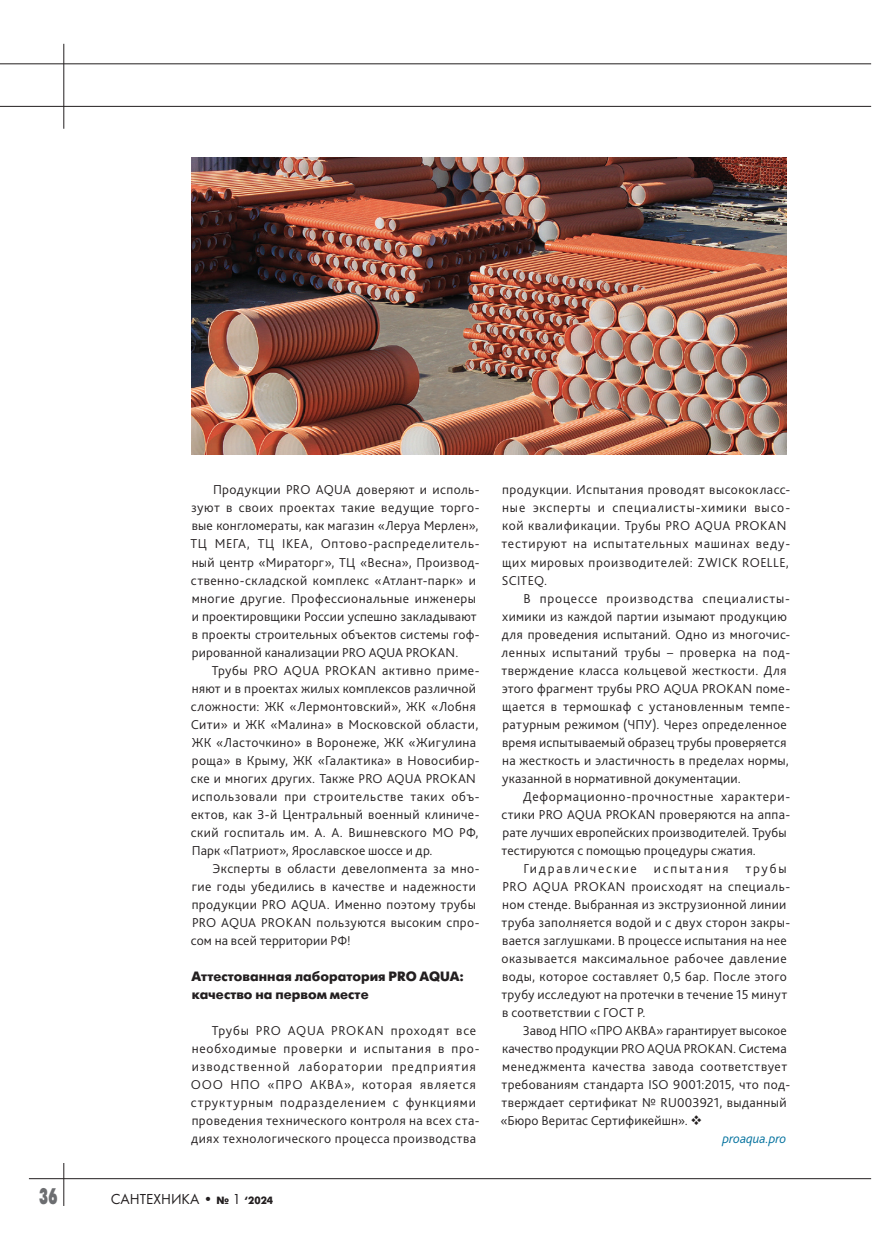
<style>
.page{position:relative;width:872px;height:1234px;background:#fff}
.page>*{position:absolute;margin:0;border:0;box-sizing:border-box;transform-origin:0 0}
.t1{font:22.5px "Futura Futuris XC";color:#6c6d70;scale:.6 1}
.t2{font:15px "Futura";color:#231f20}
._04-body_text{font:300 13.5px/18px "Bliss Pro";letter-spacing:.03em;color:#231f20}
._04-body_text-2{font:300 13.5px/18px "Bliss Pro";letter-spacing:.055em;color:#231f20}
._06-podzagolovok_in{font:700 13.5px/18px "Futura Futuris";letter-spacing:.005em;color:#231f20}
._04-body_text-3{font:300 13.5px "Bliss Pro";letter-spacing:.13em;color:#231f20}
._04-body_text-4{font:italic 300 13.5px "Bliss Pro";letter-spacing:-.005em;color:#00709d}
.s1{font-family:"Futura Futuris";font-weight:700;font-size:10.5px}
</style>
<div class="page">
<hr style="left:29px;top:1177px;width:842px;height:1px;background:#231f20">
<hr style="left:63px;top:1162px;width:1px;height:43px;background:#231f20">
<hr style="left:0;top:63px;width:871px;height:1px;background:#231f20">
<hr style="left:0;top:106px;width:871px;height:1px;background:#231f20">
<hr style="left:63px;top:44px;width:1px;height:85px;background:#231f20">
<img style="left:191px;top:157px;width:596px;height:297px">
<p class="_04-body_text" style="left:190px;top:480px;width:291px;text-indent:23px">Продукции PRO AQUA доверяют и исполь&shy;зуют в своих проектах такие ведущие торго&shy;вые конгломераты, как магазин «Леруа Мерлен», ТЦ МЕГА, ТЦ IKEA, Оптово-распределитель&shy;ный центр «Мираторг», ТЦ «Весна», Производ&shy;ственно-складской комплекс «Атлант-парк» и многие другие. Профессиональные инженеры и проектировщики России успешно закладывают в проекты строительных объектов системы гоф&shy;рированной канализации PRO AQUA PROKAN.</p>
<p class="_04-body_text" style="left:191px;top:660px;width:290px;text-indent:21px">Трубы PRO AQUA PROKAN активно приме&shy;няют и в проектах жилых комплексов различной сложности: ЖК «Лермонтовский», ЖК «Лобня Сити» и ЖК «Малина» в Московской области, ЖК «Ласточкино» в Воронеже, ЖК «Жигулина роща» в Крыму, ЖК «Галактика» в Новосибир&shy;ске и многих других. Также PRO AQUA PROKAN использовали при строительстве таких объ&shy;ектов, как 3-й Центральный военный клиниче&shy;ский госпиталь им. А. А. Вишневского МО РФ, Парк «Патриот», Ярославское шоссе и др.</p>
<p class="_04-body_text" style="left:191px;top:858px;width:290px;text-indent:22px">Эксперты в области девелопмента за мно&shy;гие годы убедились в качестве и надежности продукции PRO AQUA. Именно поэтому трубы PRO AQUA PROKAN пользуются высоким спро&shy;сом на всей территории РФ!</p>
<p class="_06-podzagolovok_in" style="left:192px;top:967px;width:274px">Аттестованная лаборатория PRO AQUA: качество на первом месте</p>
<p class="_04-body_text-2" style="left:191px;top:1020px;width:290px;text-indent:21px">Трубы PRO AQUA PROKAN проходят все необходимые проверки и испытания в про&shy;изводственной лаборатории предприятия ООО НПО «ПРО АКВА», которая является структурным подразделением с функциями проведения технического контроля на всех ста&shy;диях технологического процесса производства</p>
<p class="t1" style="left:39px;top:1183px;width:32px">36</p>
<p class="t2" style="left:111px;top:1190px;width:164px">САНТЕХНИКА • <span class="s1">№</span> 1 <span class="s1">‘2024</span></p>
<p class="_04-body_text" style="left:501px;top:480px;width:290px">продукции. Испытания проводят высококласс&shy;ные эксперты и специалисты-химики высо&shy;кой квалификации. Трубы PRO AQUA PROKAN тестируют на испытательных машинах веду&shy;щих мировых производителей: ZWICK ROELLE, SCITEQ.</p>
<p class="_04-body_text" style="left:501px;top:588px;width:290px;text-indent:22px">В процессе производства специалисты&shy;химики из каждой партии изымают продукцию для проведения испытаний. Одно из многочис&shy;ленных испытаний трубы – проверка на под&shy;тверждение класса кольцевой жесткости. Для этого фрагмент трубы PRO AQUA PROKAN поме&shy;щается в термошкаф с установленным темпе&shy;ратурным режимом (ЧПУ). Через определенное время испытываемый образец трубы проверяется на жесткость и эластичность в пределах нормы, указанной в нормативной документации.</p>
<p class="_04-body_text" style="left:501px;top:786px;width:290px;text-indent:22px">Деформационно-прочностные характери&shy;стики PRO AQUA PROKAN проверяются на аппа&shy;рате лучших европейских производителей. Трубы тестируются с помощью процедуры сжатия.</p>
<p class="_04-body_text-3" style="left:523px;top:859px;width:115px">Гидравлические</p>
<p class="_04-body_text-3" style="left:654px;top:859px;width:76px">испытания</p>
<p class="_04-body_text" style="left:501px;top:858px;width:290px;text-indent:244px">трубы PRO AQUA PROKAN происходят на специаль&shy;ном стенде. Выбранная из экструзионной линии труба заполняется водой и с двух сторон закры&shy;вается заглушками. В процессе испытания на нее оказывается максимальное рабочее давление воды, которое составляет 0,5 бар. После этого трубу исследуют на протечки в течение 15 минут в соответствии с ГОСТ Р.</p>
<p class="_04-body_text" style="left:500px;top:1020px;width:291px;text-indent:22px">Завод НПО «ПРО АКВА» гарантирует высокое качество продукции PRO AQUA PROKAN. Система менеджмента качества завода соответствует требованиям стандарта ISO 9001:2015, что под&shy;тверждает сертификат № RU003921, выданный «Бюро Веритас Сертификейшн». ❖</p>
<p class="_04-body_text-4" style="left:722px;top:1129px;width:65px">proaqua.pro</p>
</div>
